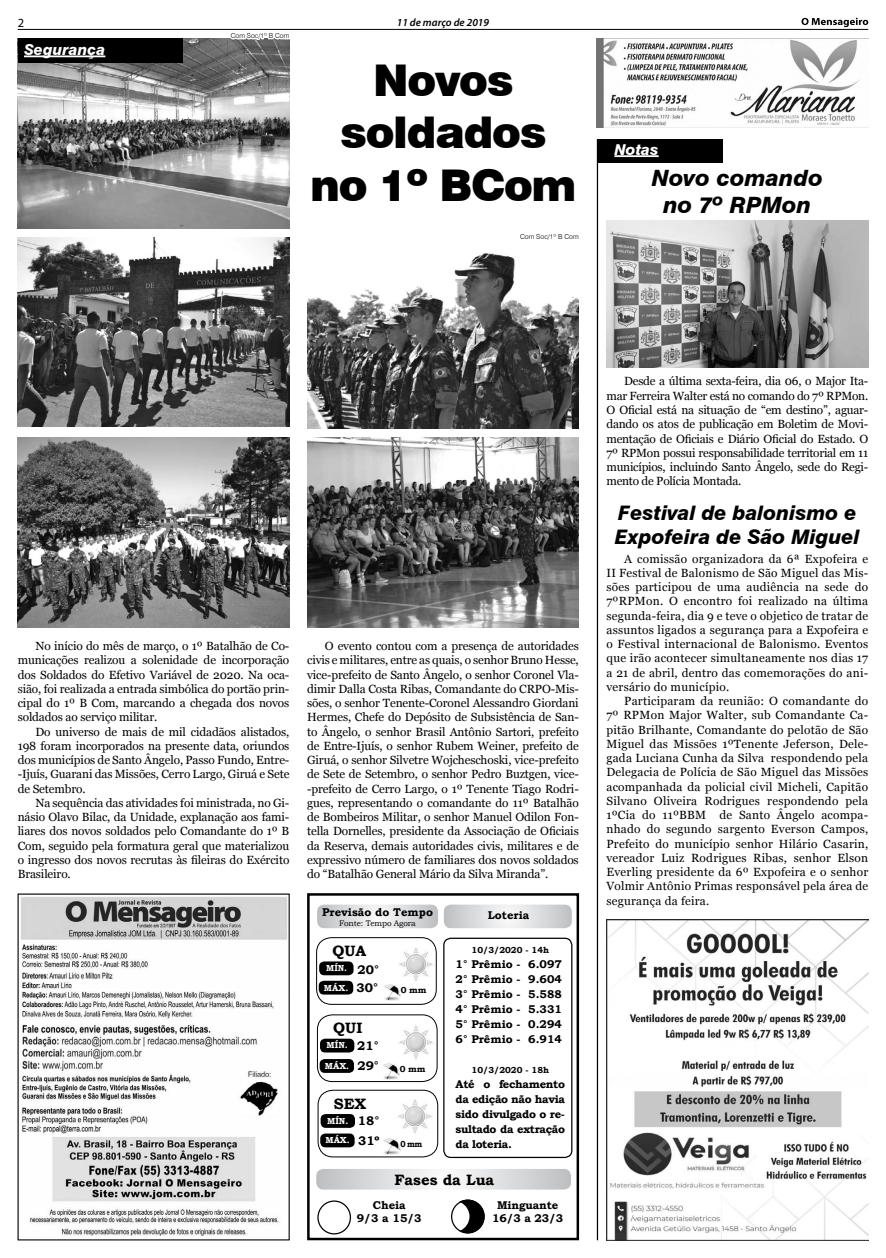
<style>
.page{position:relative;width:886px;height:1258px;background:#fff}
.page>*{position:absolute;margin:0;border:0;box-sizing:border-box;transform-origin:0 0}
.t1{font:900 43.75px/52.5px "Swiss 721 BT";letter-spacing:-.03em;color:#000;text-align:center}
.t2{font:italic 800 22.5px/27px "Swiss 721 BT";color:#000;text-align:center}
.t3{font:italic 800 20px/24px "Swiss 721 BT";color:#000}
.t4{font:700 15px "Bookman Old Style";color:#000}
.t5{font:italic 800 15px "Swiss 721 BT";color:#fff}
.t6{font:700 12.5px "Bookman Old Style";color:#000}
.t7{font:12.5px "Myriad Pro";color:#000}
.t8{font:11.88px/14.2px "Georgia";letter-spacing:-.01em;color:#000;text-align:justify}
.t9{font:700 11.25px/15px "Bookman Old Style";color:#000;text-align:center}
.t10{font:italic 600 10.75px "Myriad Pro";color:#000}
.t11{font:700 8.75px "Bookman Old Style";color:#000}
.t12{font:700 8.75px "Bookman Old Style";color:#fff}
.t13{font:700 8.75px "Bookman Old Style";color:#000;scale:.9 1}
.t14{font:8.12px "Bookman Old Style";letter-spacing:-.02em;color:#000}
.t15{font:300 6.88px "Swiss 721 BT";color:#000}
.s1{font-size:12.5px;color:#000}
</style>
<div class="page">
<svg style="left:801px;top:18px;width:67px;height:9px"></svg>
<hr style="left:18px;top:29px;width:850px;height:1px;background:#000">
<img style="left:21px;top:897px;width:266px;height:339px">
<hr style="left:597px;top:139px;width:1px;height:1101px;background:#000">
<img style="left:596px;top:38px;width:272px;height:90px">
<div style="left:307px;top:893px;width:272px;height:347px;border:2px solid #000"></div>
<div style="left:316px;top:937px;width:121px;height:68px;border:1px solid #000;border-radius:15px"></div>
<svg style="left:317px;top:905px;width:121px;height:23px"></svg>
<div style="left:443px;top:938px;width:129px;height:220px;border:1px solid #000;border-radius:7px"></div>
<svg style="left:444px;top:905px;width:128px;height:23px"></svg>
<svg style="left:316px;top:1169px;width:255px;height:20px"></svg>
<div style="left:317px;top:1014px;width:120px;height:68px;border:1px solid #000;border-radius:15px"></div>
<div style="left:318px;top:1090px;width:120px;height:67px;border:1px solid #000;border-radius:15px"></div>
<img style="left:384px;top:984px;width:17px;height:16px">
<img style="left:383px;top:1063px;width:17px;height:16px">
<img style="left:384px;top:1138px;width:16px;height:16px">
<div style="left:319px;top:981px;width:34px;height:13px;background:#000;border-radius:5px"></div>
<div style="left:319px;top:961px;width:34px;height:14px;background:#000;border-radius:5px"></div>
<div style="left:320px;top:1059px;width:34px;height:14px;background:#000;border-radius:5px"></div>
<div style="left:320px;top:1039px;width:34px;height:13px;background:#000;border-radius:5px"></div>
<div style="left:320px;top:1133px;width:35px;height:14px;background:#000;border-radius:5px"></div>
<div style="left:321px;top:1114px;width:34px;height:14px;background:#000;border-radius:5px"></div>
<img style="left:606px;top:919px;width:262px;height:321px">
<img style="left:398px;top:1099px;width:34px;height:35px">
<img style="left:399px;top:1025px;width:34px;height:35px">
<img style="left:399px;top:947px;width:34px;height:35px">
<div style="left:317px;top:1200px;width:34px;height:34px;border:1px solid #000;border-radius:50%"></div>
<img style="left:18px;top:38px;width:271px;height:190px">
<img style="left:307px;top:253px;width:272px;height:175px">
<div style="left:18px;top:38px;width:165px;height:25px;background:#000"></div>
<hr style="left:24px;top:55px;width:81px;height:2px;background:#fff">
<img style="left:18px;top:237px;width:271px;height:190px">
<img style="left:18px;top:438px;width:271px;height:190px">
<img style="left:307px;top:438px;width:272px;height:190px">
<svg style="left:228px;top:29px;width:64px;height:16px"></svg>
<div style="left:597px;top:139px;width:126px;height:23px;background:#000"></div>
<hr style="left:614px;top:155px;width:45px;height:2px;background:#fff">
<img style="left:606px;top:220px;width:262px;height:148px">
<svg style="left:452px;top:1200px;width:32px;height:33px"></svg>
<div style="left:451px;top:1199px;width:34px;height:34px;border:1px solid #000;border-radius:50%"></div>
<svg style="left:458px;top:1199px;width:27px;height:35px"></svg>
<p class="t7" style="left:18px;top:15px;width:8px">2</p>
<p class="t10" style="left:397px;top:15px;width:94px">11 de março de 2019</p>
<p class="t5" style="left:24px;top:40px;width:83px">Segurança</p>
<p class="t15" style="left:231px;top:31px;width:60px">Com Soc/1º B Com</p>
<h1 class="t1" style="left:310px;top:53px;width:268px">Novos soldados no 1º BCom</h1>
<p class="t15" style="left:520px;top:232px;width:60px">Com Soc/1º B Com</p>
<p class="t5" style="left:614px;top:140px;width:46px">Notas</p>
<h2 class="t2" style="left:652px;top:164px;width:173px">Novo comando no 7º RPMon</h2>
<p class="t8" style="left:18px;top:639px;width:273px;text-indent:18px">No início do mês de março, o 1º Batalhão de Co&shy;municações realizou a solenidade de incorporação dos Soldados do Efetivo Variável de 2020. Na oca&shy;sião, foi realizada a entrada simbólica do portão prin&shy;cipal do 1º B Com, marcando a chegada dos novos soldados ao serviço militar.</p>
<p class="t8" style="left:18px;top:725px;width:273px;text-indent:18px">Do universo de mais de mil cidadãos alistados, 198 foram incorporados na presente data, oriundos dos municípios de Santo Ângelo, Passo Fundo, Entre--Ijuís, Guarani das Missões, Cerro Largo, Giruá e Sete de Setembro.</p>
<p class="t8" style="left:18px;top:796px;width:273px;text-indent:18px">Na sequência das atividades foi ministrada, no Gi&shy;násio Olavo Bilac, da Unidade, explanação aos fami&shy;liares dos novos soldados pelo Comandante do 1º B Com, seguido pela formatura geral que materializou o ingresso dos novos recrutas às fileiras do Exército Brasileiro.</p>
<p class="t8" style="left:307px;top:639px;width:273px;text-indent:18px">O evento contou com a presença de autoridades civis e militares, entre as quais, o senhor Bruno Hesse, vice-prefeito de Santo Ângelo, o senhor Coronel Vla&shy;dimir Dalla Costa Ribas, Comandante do CRPO-Mis&shy;sões, o senhor Tenente-Coronel Alessandro Giordani Hermes, Chefe do Depósito de Subsistência de San&shy;to Ângelo, o senhor Brasil Antônio Sartori, prefeito de Entre-Ijuís, o senhor Rubem Weiner, prefeito de Giruá, o senhor Silvetre Wojcheschoski, vice-prefeito de Sete de Setembro, o senhor Pedro Buztgen, vice--prefeito de Cerro Largo, o 1º Tenente Tiago Rodri&shy;gues, representando o comandante do 11º Batalhão de Bombeiros Militar, o senhor Manuel Odilon Fon&shy;tella Dornelles, presidente da Associação de Oficiais da Reserva, demais autoridades civis, militares e de expressivo número de familiares dos novos soldados do “Batalhão General Mário da Silva Miranda”.</p>
<p class="t9" style="left:322px;top:905px;width:112px">Previsão do Tempo</p>
<p class="t14" style="left:339px;top:918px;width:78px">Fonte: Tempo Agora</p>
<p class="t4" style="left:332px;top:940px;width:35px">QUA</p>
<p class="t12" style="left:324px;top:981px;width:56px">MÁX. <span class="s1">30°</span></p>
<p class="t12" style="left:326px;top:962px;width:23px">MÍN.</p>
<p class="t6" style="left:358px;top:961px;width:23px">20°</p>
<p class="t4" style="left:333px;top:1017px;width:31px">QUI</p>
<p class="t12" style="left:325px;top:1059px;width:26px">MÁX.</p>
<p class="t12" style="left:327px;top:1039px;width:23px">MÍN.</p>
<p class="t6" style="left:357px;top:1036px;width:23px">21°</p>
<p class="t6" style="left:357px;top:1057px;width:23px">29°</p>
<p class="t4" style="left:334px;top:1093px;width:34px">SEX</p>
<p class="t12" style="left:325px;top:1134px;width:26px">MÁX.</p>
<p class="t12" style="left:327px;top:1114px;width:23px">MÍN.</p>
<p class="t6" style="left:358px;top:1112px;width:23px">18°</p>
<p class="t6" style="left:358px;top:1132px;width:23px">31º</p>
<p class="t11" style="left:401px;top:983px;width:27px">0 mm</p>
<p class="t11" style="left:400px;top:1062px;width:27px">0 mm</p>
<p class="t13" style="left:400px;top:1138px;width:26px">0 mm</p>
<p class="t9" style="left:488px;top:908px;width:43px">Loteria</p>
<p class="t11" style="left:471px;top:944px;width:79px">10/3/2020 - 14h</p>
<p class="t9" style="left:456px;top:957px;width:108px;text-align:justify">1° Prêmio - 6.097<br>2° Prêmio - 9.604<br>3° Prêmio - 5.588<br>4° Prêmio - 5.331<br>5° Prêmio - 0.294<br>6° Prêmio - 6.914</p>
<p class="t11" style="left:471px;top:1064px;width:79px">10/3/2020 - 18h</p>
<p class="t9" style="left:456px;top:1077px;width:111px;text-align:justify">Até o fechamento da edição não havia sido divulgado o re&shy;sultado da extração da loteria.</p>
<p class="t4" style="left:394px;top:1169px;width:101px">Fases da Lua</p>
<p class="t9" style="left:357px;top:1198px;width:66px;line-height:13.5px">Cheia<br>9/3 a 15/3</p>
<p class="t9" style="left:492px;top:1198px;width:73px;line-height:13.5px">Minguante<br>16/3 a 23/3</p>
<p class="t8" style="left:606px;top:374px;width:263px;text-indent:18px">Desde a última sexta-feira, dia 06, o Major Ita&shy;mar Ferreira Walter está no comando do 7º RPMon.<br>O Oficial está na situação de “em destino”, aguar&shy;dando os atos de publicação em Boletim de Movi&shy;mentação de Oficiais e Diário Oficial do Estado. O 7º RPMon possui responsabilidade territorial em 11 municípios, incluindo Santo Ângelo, sede do Regi&shy;mento de Polícia Montada.</p>
<h3 class="t3" style="left:615px;top:501px;width:246px">Festival de balonismo e<br>Expofeira de São Miguel</h3>
<p class="t8" style="left:606px;top:552px;width:263px;text-indent:18px">A comissão organizadora da 6ª Expofeira e II Festival de Balonismo de São Miguel das Mis&shy;sões participou de uma audiência na sede do 7ºRPMon. O encontro foi realizado na última segunda-feira, dia 9 e teve o objetico de tratar de assuntos ligados a segurança para a Expofeira e o Festival internacional de Balonismo. Eventos que irão acontecer simultaneamente nos dias 17 a 21 de abril, dentro das comemorações do ani&shy;versário do município.</p>
<p class="t8" style="left:606px;top:694px;width:263px;text-indent:18px">Participaram da reunião: O comandante do 7º RPMon Major Walter, sub Comandante Ca&shy;pitão Brilhante, Comandante do pelotão de São Miguel das Missões 1ºTenente Jeferson, Dele&shy;gada Luciana Cunha da Silva respondendo pela Delegacia de Polícia de São Miguel das Missões acompanhada da policial civil Micheli, Capitão Silvano Oliveira Rodrigues respondendo pela 1ºCia do 11ºBBM de Santo Ângelo acompa&shy;nhado do segundo sargento Everson Campos, Prefeito do município senhor Hilário Casarin, vereador Luiz Rodrigues Ribas, senhor Elson Everling presidente da 6º Expofeira e o senhor Volmir Antônio Primas responsável pela área de segurança da feira.</p>
</div>
